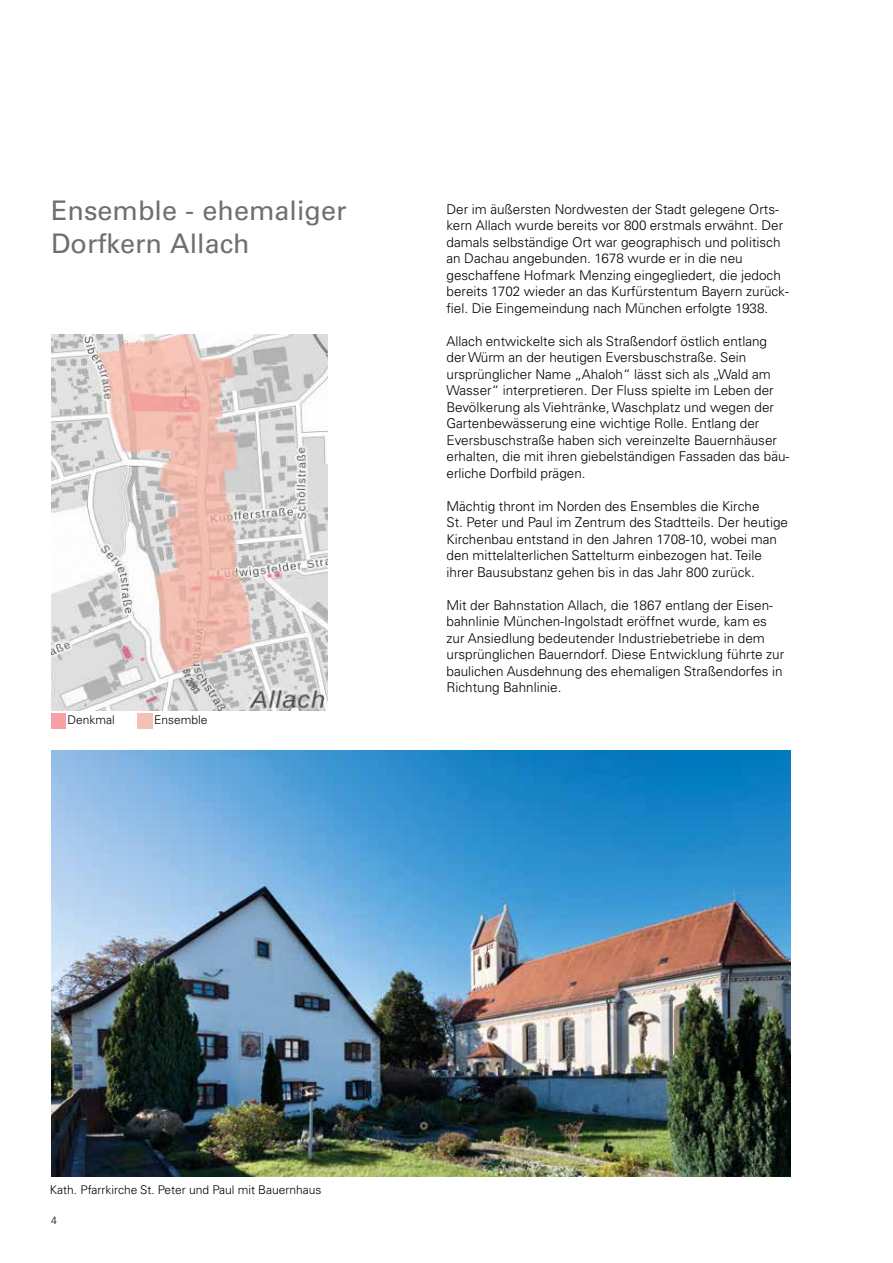
<style>
.page{position:relative;width:893px;height:1263px;background:#fff}
.page>*{position:absolute;margin:0;border:0;box-sizing:border-box;transform-origin:0 0}
.t1{font:27px/33px "Univers LT Pro 55 Roman";color:#706f6f}
.t2{font:300 13.5px/16.5px "Univers LT Pro 45";color:#000}
.t3{font:300 12px "Univers LT Pro 45";color:#000}
.t4{font:300 10.5px "Univers LT Pro 45";color:#000}
</style>
<div class="page">
<img style="left:51px;top:751px;width:740px;height:426px">
<img style="left:51px;top:334px;width:276px;height:376px">
<h1 class="t1" style="left:51px;top:194px;width:297px">Ensemble - ehemaliger<br>Dorfkern Allach</h1>
<p class="t3" style="left:68px;top:713px;width:49px">Denkmal</p>
<p class="t3" style="left:154px;top:713px;width:55px">Ensemble</p>
<p class="t2" style="left:446px;top:201px;width:344px">Der im äußersten Nordwesten der Stadt gelegene Orts&shy;kern Allach wurde bereits vor 800 erstmals erwähnt. Der damals selbständige Ort war geographisch und politisch an Dachau angebunden. 1678 wurde er in die neu geschaffene Hofmark Menzing eingegliedert, die jedoch bereits 1702 wieder an das Kurfürstentum Bayern zurück&shy;fiel. Die Eingemeindung nach München erfolgte 1938.</p>
<p class="t2" style="left:446px;top:333px;width:344px">Allach entwickelte sich als Straßendorf östlich entlang der Würm an der heutigen Eversbuschstraße. Sein ursprünglicher Name „Ahaloh“ lässt sich als „Wald am Wasser“ interpretieren. Der Fluss spielte im Leben der Bevölkerung als Viehtränke, Waschplatz und wegen der Gartenbewässerung eine wichtige Rolle. Entlang der Eversbuschstraße haben sich vereinzelte Bauernhäuser erhalten, die mit ihren giebelständigen Fassaden das bäu&shy;erliche Dorfbild prägen.</p>
<p class="t2" style="left:446px;top:498px;width:343px">Mächtig thront im Norden des Ensembles die Kirche<br>St. Peter und Paul im Zentrum des Stadtteils. Der heutige Kirchenbau entstand in den Jahren 1708-10, wobei man den mittelalterlichen Sattelturm einbezogen hat. Teile ihrer Bausubstanz gehen bis in das Jahr 800 zurück.</p>
<p class="t2" style="left:446px;top:597px;width:339px">Mit der Bahnstation Allach, die 1867 entlang der Eisen&shy;bahnlinie München-Ingolstadt eröffnet wurde, kam es zur Ansiedlung bedeutender Industriebetriebe in dem ursprünglichen Bauerndorf. Diese Entwicklung führte zur baulichen Ausdehnung des ehemaligen Straßendorfes in Richtung Bahnlinie.</p>
<p class="t3" style="left:50px;top:1183px;width:273px">Kath. Pfarrkirche St. Peter und Paul mit Bauernhaus</p>
<p class="t4" style="left:51px;top:1214px;width:7px">4</p>
</div>
